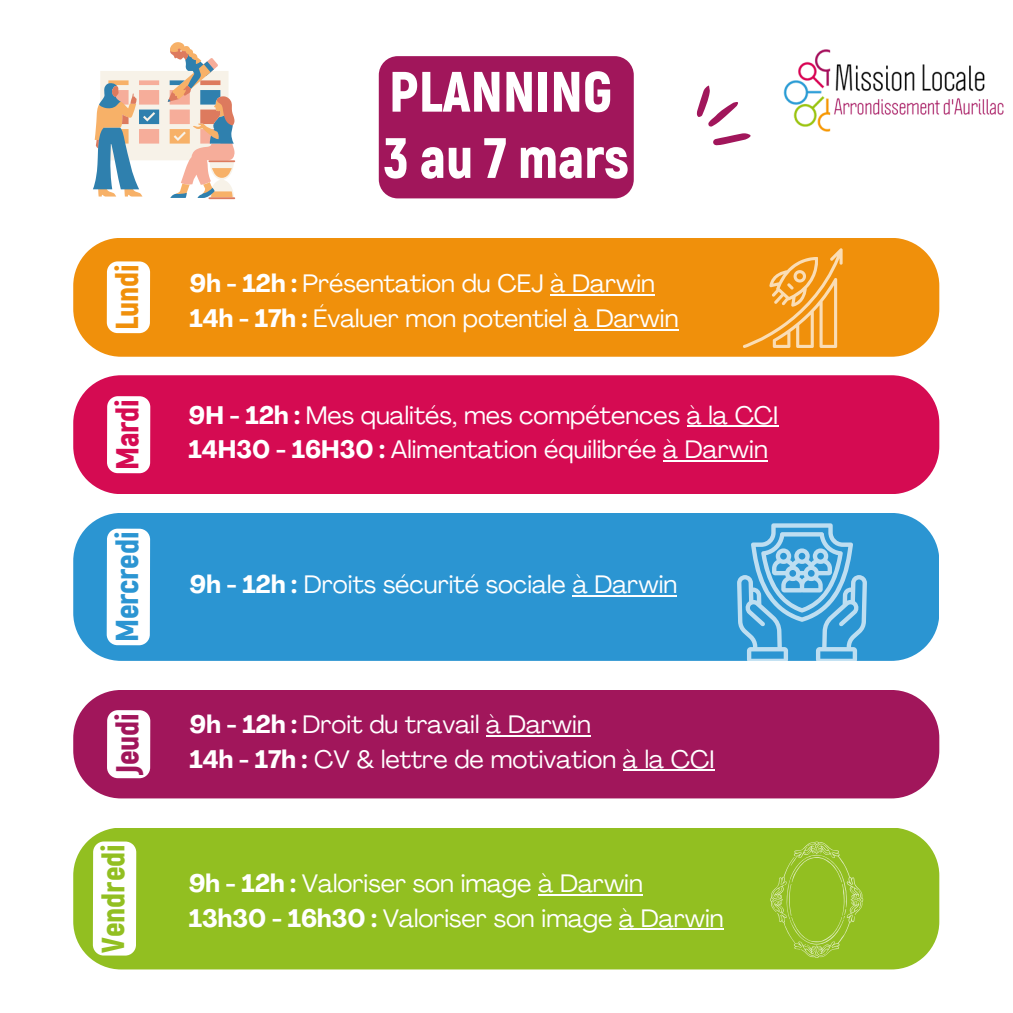
<style>
.page{position:relative;width:1013px;height:1013px;background:#fff}
.page>*{position:absolute;margin:0;border:0;box-sizing:border-box;transform-origin:0 0}
.t1{font:900 56.75px/66.2px "Akrobat";color:#fff}
.t2{font:900 31.75px "Akrobat";letter-spacing:-.005em;color:#2b95d2}
.t3{font:900 31.75px "Akrobat";letter-spacing:-.005em;color:#92bf21}
.t4{font:900 31.75px "Akrobat";letter-spacing:-.005em;color:#f0900b}
.t5{font:900 31.75px "Akrobat";letter-spacing:-.005em;color:#d50b52}
.t6{font:900 31.75px "Akrobat";letter-spacing:-.005em;color:#a1165b}
.t7{font:25px "Agrandir";color:#fff}
.s1{font-weight:700}
</style>
<div class="page">
<div style="left:73px;top:238px;width:866px;height:119px;background:#f0900b"></div>
<div style="left:379px;top:56px;width:254px;height:142px;background:#a1165b"></div>
<svg style="left:696px;top:86px;width:54px;height:59px"></svg>
<img style="left:783px;top:49px;width:221px;height:83px">
<div style="left:73px;top:375px;width:866px;height:119px;background:#d50b52"></div>
<div style="left:73px;top:513px;width:866px;height:148px;background:#2b95d2"></div>
<div style="left:73px;top:690px;width:866px;height:108px;background:#a1165b"></div>
<div style="left:73px;top:828px;width:866px;height:141px;background:#92bf21"></div>
<svg style="left:93px;top:42px;width:142px;height:157px"></svg>
<hr style="left:538px;top:893px;width:105px;height:2px;background:#fff">
<hr style="left:619px;top:928px;width:104px;height:2px;background:#fff">
<svg style="left:770px;top:841px;width:93px;height:116px;background:#98c22f"></svg>
<svg style="left:737px;top:523px;width:130px;height:138px;background:#5eaedc"></svg>
<svg style="left:743px;top:248px;width:99px;height:100px;background:#f2a130"></svg>
<svg style="left:107px;top:261px;width:43px;height:72px"></svg>
<svg style="left:107px;top:396px;width:43px;height:77px"></svg>
<svg style="left:107px;top:528px;width:43px;height:117px"></svg>
<svg style="left:107px;top:710px;width:43px;height:68px"></svg>
<hr style="left:486px;top:734px;width:105px;height:2px;background:#fff">
<hr style="left:623px;top:769px;width:91px;height:2px;background:#fff">
<svg style="left:93px;top:841px;width:43px;height:114px"></svg>
<hr style="left:572px;top:595px;width:105px;height:2px;background:#fff">
<hr style="left:550px;top:294px;width:105px;height:2px;background:#fff">
<hr style="left:574px;top:329px;width:104px;height:1px;background:#fff">
<hr style="left:687px;top:425px;width:91px;height:2px;background:#fff">
<hr style="left:663px;top:460px;width:104px;height:2px;background:#fff">
<p class="t4" style="left:108px;top:330px;width:68px;rotate:-90deg">Lundi</p>
<h2 class="t5" style="left:109px;top:470px;width:73px;rotate:-90deg">Mardi</h2>
<p class="t2" style="left:108px;top:642px;width:113px;rotate:-90deg">Mercredi</p>
<p class="t1" style="left:384px;top:61px;width:246px">PLANNING<br>3 au 7 mars</p>
<h2 class="t7" style="left:189px;top:273px;width:467px"><span class="s1">9h - 12h :</span> Présentation du CEJ à Darwin</h2>
<p class="t7" style="left:189px;top:308px;width:490px"><span class="s1">14h - 17h :</span> Évaluer mon potentiel à Darwin</p>
<p class="t7" style="left:189px;top:405px;width:591px"><span class="s1">9H - 12h :</span> Mes qualités, mes compétences à la CCI</p>
<h2 class="t7" style="left:189px;top:439px;width:580px"><span class="s1">14H30 - 16H30 :</span> Alimentation équilibrée à Darwin</h2>
<p class="t7" style="left:189px;top:574px;width:489px"><span class="s1">9h - 12h :</span> Droits sécurité sociale à Darwin</p>
<p class="t6" style="left:109px;top:775px;width:64px;rotate:-90deg">Jeudi</p>
<p class="t7" style="left:189px;top:714px;width:403px"><span class="s1">9h - 12h :</span> Droit du travail à Darwin</p>
<h2 class="t7" style="left:189px;top:749px;width:526px"><span class="s1">14h - 17h :</span> CV &amp; lettre de motivation à la CCI</h2>
<p class="t3" style="left:95px;top:952px;width:110px;rotate:-90deg">Vendredi</p>
<p class="t7" style="left:189px;top:873px;width:455px"><span class="s1">9h - 12h :</span> Valoriser son image à Darwin</p>
<h1 class="t7" style="left:189px;top:907px;width:536px"><span class="s1">13h30 - 16h30 :</span> Valoriser son image à Darwin</h1>
</div>
